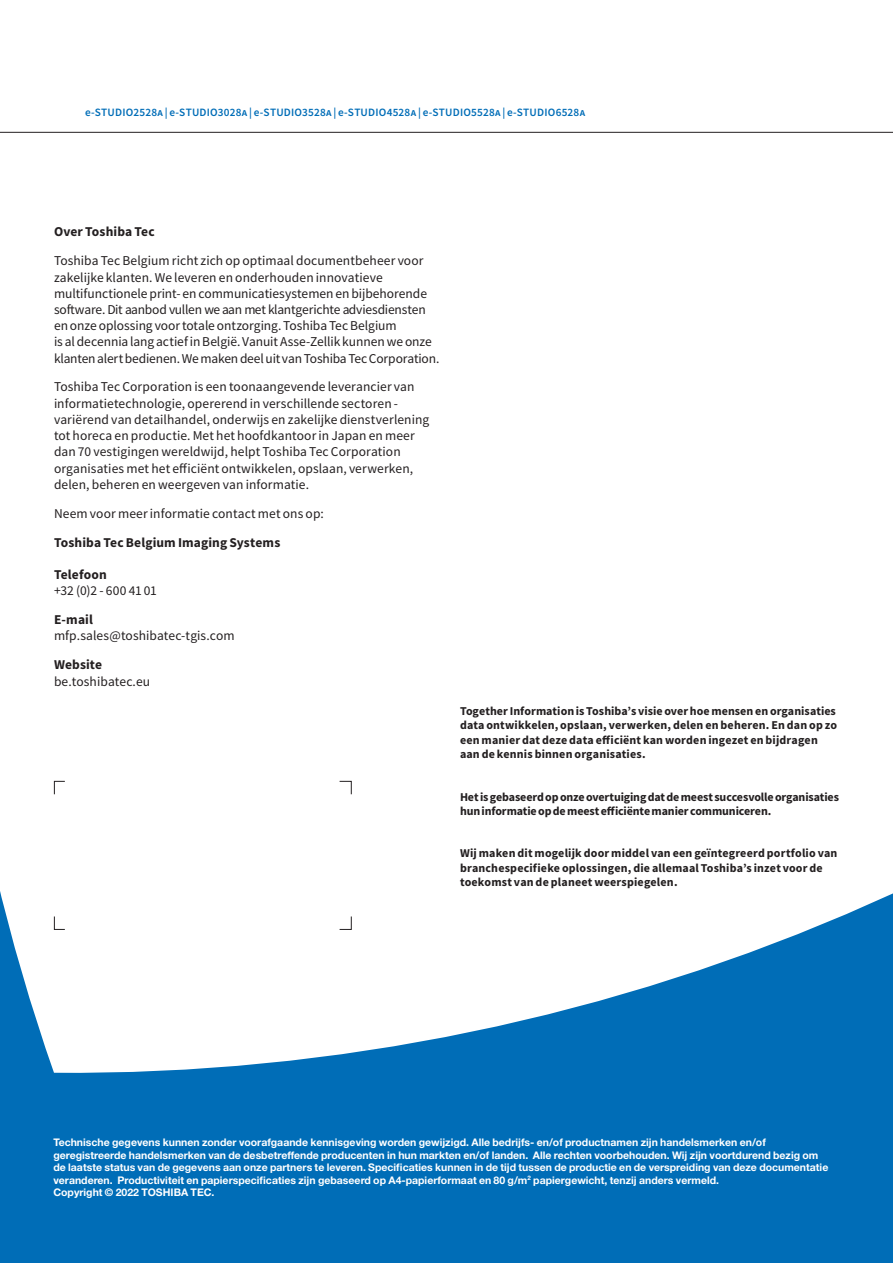
<style>
.page{position:relative;width:893px;height:1263px;background:#006db7}
.page>*{position:absolute;margin:0;border:0;box-sizing:border-box;transform-origin:0 0}
.About_Toshiba_Contact_9pt{font:13.5px/16.2px "Toshiba Sans";letter-spacing:.005em;color:#231f20}
.TTEC_Messaging_8pt{font:700 12px/14.4px "Toshiba Sans";letter-spacing:.01em;color:#231f20}
.TTEC_Messaging_8pt-2{font:700 12px/14.4px "Toshiba Sans";letter-spacing:-.01em;color:#231f20}
.t1{font:500 11.25px "Toshiba Sans";letter-spacing:.02em;color:#006db7}
.t2{font:700 10.5px/12.6px "Helvetica Neue LT Pro";color:#fff}
.s1{font-weight:700}
</style>
<div class="page">
<div style="left:0;top:0;width:893px;height:1073px;background:#fff"></div>
<hr style="left:0;top:132px;width:893px;height:1px;background:#231f20">
<svg style="left:54px;top:780px;width:12px;height:15px"></svg>
<svg style="left:339px;top:780px;width:13px;height:15px"></svg>
<svg style="left:339px;top:916px;width:13px;height:14px"></svg>
<svg style="left:54px;top:916px;width:12px;height:14px"></svg>
<p class="t1" style="left:85px;top:104px;width:502px">e-STUDIO2528A | e-STUDIO3028A | e-STUDIO3528A | e-STUDIO4528A | e-STUDIO5528A | e-STUDIO6528A</p>
<p class="About_Toshiba_Contact_9pt" style="left:54px;top:217px;width:371px;line-height:29px"><span class="s1">Over Toshiba Tec<br></span>Toshiba Tec Belgium richt zich op optimaal documentbeheer voor</p>
<p class="About_Toshiba_Contact_9pt" style="left:54px;top:269px;width:387px">zakelijke klanten. We leveren en onderhouden innovatieve multifunctionele print- en communicatiesystemen en bijbehorende software. Dit aanbod vullen we aan met klantgerichte adviesdiensten en onze oplossing voor totale ontzorging. Toshiba Tec Belgium<br>is al decennia lang actief in België. Vanuit Asse-Zellik kunnen we onze klanten alert bedienen. We maken deel uit van Toshiba Tec Corporation.</p>
<p class="About_Toshiba_Contact_9pt" style="left:54px;top:379px;width:377px">Toshiba Tec Corporation is een toonaangevende leverancier van informatietechnologie, opererend in verschillende sectoren - variërend van detailhandel, onderwijs en zakelijke dienstverlening tot horeca en productie. Met het hoofdkantoor in Japan en meer dan 70 vestigingen wereldwijd, helpt Toshiba Tec Corporation organisaties met het efficiënt ontwikkelen, opslaan, verwerken, delen, beheren en weergeven van informatie.</p>
<p class="About_Toshiba_Contact_9pt" style="left:54px;top:499px;width:271px;line-height:29px">Neem voor meer informatie contact met ons op:<br><span class="s1">Toshiba Tec Belgium Imaging Systems</span></p>
<p class="About_Toshiba_Contact_9pt" style="left:54px;top:566px;width:105px"><span class="s1">Telefoon<br></span>+32 (0)2 - 600 41 01</p>
<p class="About_Toshiba_Contact_9pt" style="left:54px;top:611px;width:182px"><span class="s1">E-mail </span>mfp.sales@toshibatec-tgis.com</p>
<p class="About_Toshiba_Contact_9pt" style="left:54px;top:657px;width:98px"><span class="s1">Website </span>be.toshibatec.eu</p>
<p class="TTEC_Messaging_8pt" style="left:460px;top:703px;width:379px">Together Information is Toshiba’s visie over hoe mensen en organisaties data ontwikkelen, opslaan, verwerken, delen en beheren. En dan op zo een manier dat deze data efficiënt kan worden ingezet en bijdragen aan de kennis binnen organisaties.</p>
<p class="TTEC_Messaging_8pt-2" style="left:460px;top:789px;width:380px">Het is gebaseerd op onze overtuiging dat de meest succesvolle organisaties hun informatie op de meest efficiënte manier communiceren.</p>
<p class="TTEC_Messaging_8pt" style="left:460px;top:846px;width:379px">Wij maken dit mogelijk door middel van een geïntegreerd portfolio van branchespecifieke oplossingen, die allemaal Toshiba’s inzet voor de toekomst van de planeet weerspiegelen.</p>
<p class="t2" style="left:53px;top:1135px;width:776px">Technische gegevens kunnen zonder voorafgaande kennisgeving worden gewijzigd. Alle bedrijfs- en/of productnamen zijn handelsmerken en/of geregistreerde handelsmerken van de desbetreffende producenten in hun markten en/of landen. Alle rechten voorbehouden. Wij zijn voortdurend bezig om de laatste status van de gegevens aan onze partners te leveren. Specificaties kunnen in de tijd tussen de productie en de verspreiding van deze documentatie veranderen. Productiviteit en papierspecificaties zijn gebaseerd op A4-papierformaat en 80 g/m<sup>2</sup> papiergewicht, tenzij anders vermeld.<br>Copyright © 2022 TOSHIBA TEC.</p>
</div>
